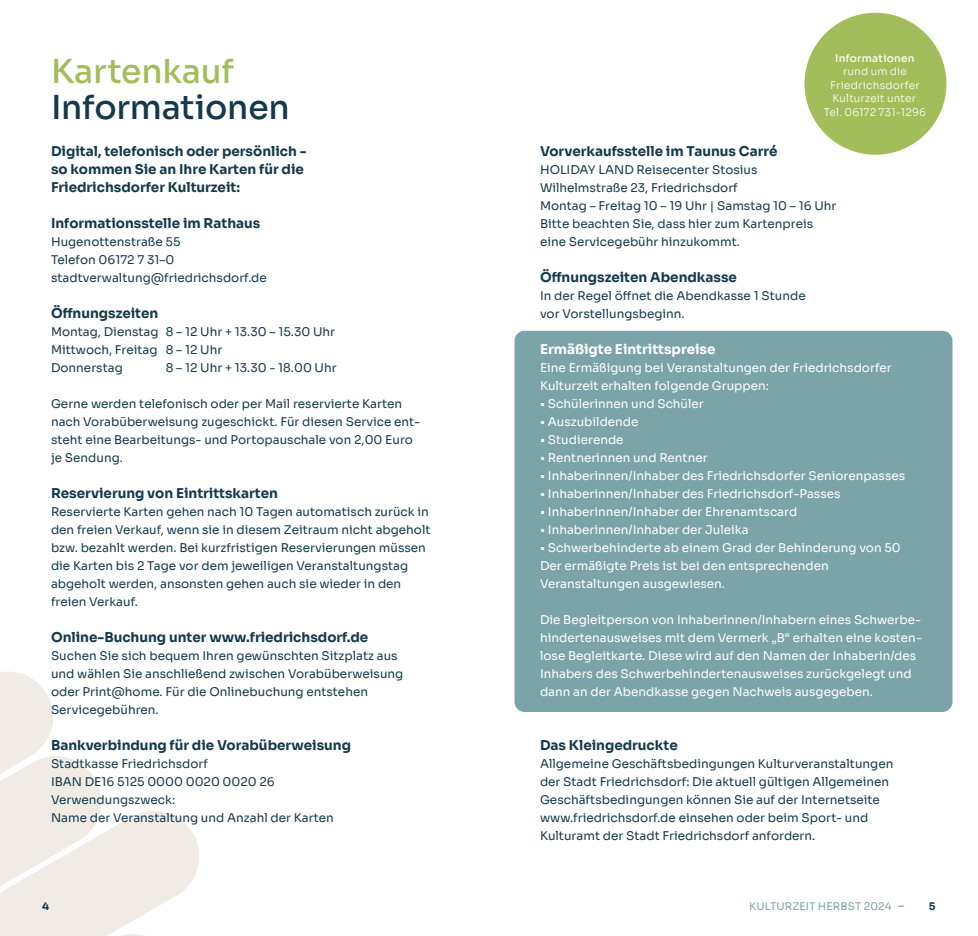
<style>
.page{position:relative;width:978px;height:936px;background:#fff}
.page>*{position:absolute;margin:0;border:0;box-sizing:border-box;transform-origin:0 0}
.t1{font:500 33px "Sora";letter-spacing:-.01em;color:#14394b}
.t2{font:500 33px "Sora";letter-spacing:-.005em;color:#a3bd5a}
.t3{font:700 13.5px/18px "Sora";color:#14394b}
.t4{font:700 13.5px "Sora";color:#fff}
.t5{font:12px/18px "Sora";color:#14394b}
.t6{font:12px/18px "Sora";color:#fff}
.t7{font:300 10.5px/13.5px "Sora";letter-spacing:.02em;color:#fff;text-align:center}
.t8{font:10.5px "Sora";letter-spacing:.01em;color:#7ba4a8}
.t9{font:500 10.5px "Sora";letter-spacing:.02em;color:#fff}
.t10{font:700 10.5px "Sora";color:#14394b}
.s1{font-weight:700}
</style>
<div class="page">
<svg style="left:0;top:671px;width:199px;height:264px;fill:#f0ebe5"></svg>
<div style="left:514px;top:331px;width:438px;height:381px;background:#7ba4a8;border-radius:10px"></div>
<div style="left:804px;top:13px;width:142px;height:142px;background:#a3bd5a;border-radius:50%"></div>
<h1 class="t2" style="left:51px;top:44px;width:184px">Kartenkauf</h1>
<h1 class="t1" style="left:51px;top:80px;width:240px">Informationen</h1>
<p class="t3" style="left:51px;top:141px;width:257px">Digital, telefonisch oder persönlich - so kommen Sie an Ihre Karten für die<br>Friedrichsdorfer Kulturzeit:</p>
<p class="t3" style="left:51px;top:213px;width:211px">Informationsstelle im Rathaus</p>
<p class="t5" style="left:51px;top:232px;width:217px">Hugenottenstraße 55<br>Telefon 06172 7 31–0 stadtverwaltung@friedrichsdorf.de</p>
<p class="t3" style="left:51px;top:303px;width:109px">Öffnungszeiten</p>
<p class="t5" style="left:51px;top:322px;width:286px">Montag, Dienstag 8 – 12 Uhr + 13.30 – 15.30 Uhr<br>Mittwoch, Freitag 8 – 12 Uhr<br>Donnerstag</p>
<p class="t5" style="left:166px;top:358px;width:172px">8 – 12 Uhr + 13.30 - 18.00 Uhr</p>
<p class="t5" style="left:51px;top:394px;width:371px">Gerne werden telefonisch oder per Mail reservierte Karten nach Vorabüberweisung zugeschickt. Für diesen Service ent&shy;steht eine Bearbeitungs- und Portopauschale von 2,00 Euro je Sendung.</p>
<p class="t3" style="left:51px;top:483px;width:228px">Reservierung von Eintrittskarten</p>
<p class="t5" style="left:51px;top:502px;width:381px">Reservierte Karten gehen nach 10 Tagen automatisch zurück in den freien Verkauf, wenn sie in diesem Zeitraum nicht abgeholt bzw. bezahlt werden. Bei kurzfristigen Reservierungen müssen die Karten bis 2 Tage vor dem jeweiligen Veranstaltungstag abgeholt werden, ansonsten gehen auch sie wieder in den freien Verkauf.</p>
<p class="t3" style="left:51px;top:627px;width:319px">Online-Buchung unter www.friedrichsdorf.de</p>
<p class="t5" style="left:51px;top:646px;width:354px">Suchen Sie sich bequem Ihren gewünschten Sitzplatz aus und wählen Sie anschließend zwischen Vorabüberweisung oder Print@home. Für die Onlinebuchung entstehen Servicegebühren.</p>
<p class="t3" style="left:51px;top:735px;width:301px">Bankverbindung für die Vorabüberweisung</p>
<p class="t5" style="left:51px;top:754px;width:284px">Stadtkasse Friedrichsdorf<br>IBAN DE16 5125 0000 0020 0020 26<br>Verwendungszweck:<br>Name der Veranstaltung und Anzahl der Karten</p>
<p class="t9" style="left:835px;top:49px;width:81px">Informationen</p>
<p class="t7" style="left:824px;top:64px;width:104px">rund um die<br>Friedrichsdorfer<br>Kulturzeit unter<br>Tel. 06172 731-1296</p>
<p class="t3" style="left:540px;top:141px;width:239px">Vorverkaufsstelle im Taunus Carré</p>
<p class="t5" style="left:540px;top:160px;width:298px">HOLIDAY LAND Reisecenter Stosius Wilhelmstraße 23, Friedrichsdorf<br>Montag – Freitag 10 – 19 Uhr | Samstag 10 – 16 Uhr Bitte beachten Sie, dass hier zum Kartenpreis eine Servicegebühr hinzukommt.</p>
<p class="t3" style="left:540px;top:267px;width:198px">Öffnungszeiten Abendkasse</p>
<p class="t5" style="left:540px;top:286px;width:267px">In der Regel öffnet die Abendkasse 1 Stunde vor Vorstellungsbeginn.</p>
<p class="t4" style="left:540px;top:338px;width:177px">Ermäßigte Eintrittspreise</p>
<p class="t6" style="left:540px;top:358px;width:353px">Eine Ermäßigung bei Veranstaltungen der Friedrichsdorfer<br>Kulturzeit erhalten folgende Gruppen:</p>
<p class="t6" style="left:540px;top:394px;width:165px">• Schülerinnen und Schüler</p>
<p class="t6" style="left:540px;top:412px;width:100px">• Auszubildende</p>
<p class="t6" style="left:540px;top:430px;width:85px">• Studierende</p>
<p class="t6" style="left:540px;top:448px;width:169px">• Rentnerinnen und Rentner</p>
<p class="t6" style="left:540px;top:466px;width:367px">• Inhaberinnen/Inhaber des Friedrichsdorfer Seniorenpasses</p>
<p class="t6" style="left:540px;top:484px;width:302px">• Inhaberinnen/Inhaber des Friedrichsdorf-Passes</p>
<p class="t6" style="left:540px;top:502px;width:259px">• Inhaberinnen/Inhaber der Ehrenamtscard</p>
<p class="t6" style="left:540px;top:520px;width:210px">• Inhaberinnen/Inhaber der Juleika</p>
<p class="t6" style="left:540px;top:538px;width:362px">• Schwerbehinderte ab einem Grad der Behinderung von 50<br>Der ermäßigte Preis ist bei den entsprechenden<br>Veranstaltungen ausgewiesen.</p>
<p class="t6" style="left:540px;top:610px;width:384px">Die Begleitperson von Inhaberinnen/Inhabern eines Schwerbe&shy;hindertenausweises mit dem Vermerk „B“ erhalten eine kosten&shy;lose Begleitkarte. Diese wird auf den Namen der Inhaberin/des Inhabers des Schwerbehindertenausweises zurückgelegt und dann an der Abendkasse gegen Nachweis ausgegeben.</p>
<p class="t3" style="left:540px;top:735px;width:139px">Das Kleingedruckte</p>
<p class="t5" style="left:540px;top:754px;width:355px">Allgemeine Geschäftsbedingungen Kulturveranstaltungen der Stadt Friedrichsdorf: Die aktuell gültigen Allgemeinen Geschäftsbedingungen können Sie auf der Internetseite www.friedrichsdorf.de einsehen oder beim Sport- und Kulturamt der Stadt Friedrichsdorf anfordern.</p>
<p class="t10" style="left:42px;top:898px;width:9px">4</p>
<p class="t8" style="left:749px;top:898px;width:156px">KULTURZEIT HERBST 2024 <span class="s1">–</span></p>
<p class="t10" style="left:929px;top:898px;width:8px">5</p>
</div>
